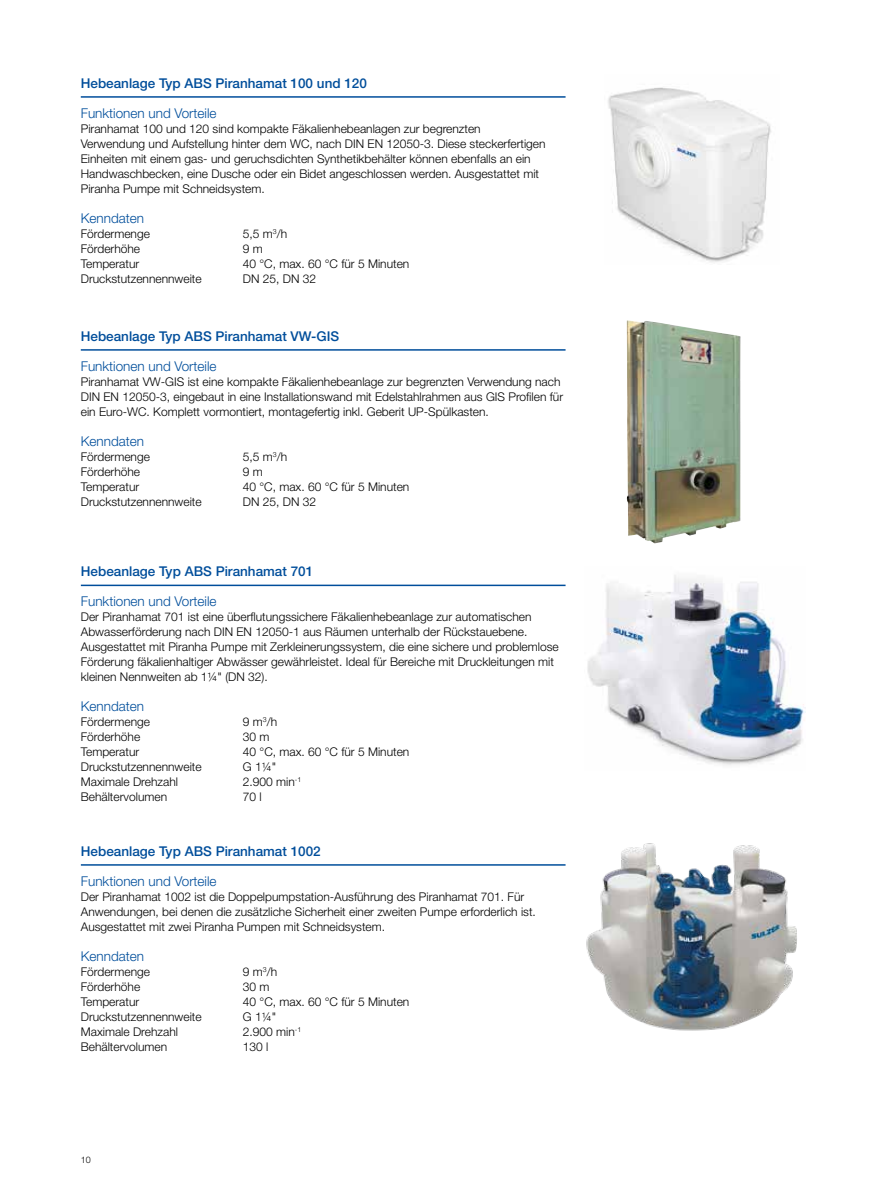
<style>
.page{position:relative;width:893px;height:1191px;background:#fff}
.page>*{position:absolute;margin:0;border:0;box-sizing:border-box;transform-origin:0 0}
.t1{font:500 13.5px "Helvetica Neue LT Pro";color:#004e9b}
.t2{font:300 13.5px "Helvetica Neue LT Pro";color:#004e9b}
.t3{font:300 12px/15px "Helvetica Neue LT Pro";color:#000}
.t4{font:300 9px "Helvetica Neue LT Pro";color:#000}
</style>
<div class="page">
<hr style="left:81px;top:96px;width:485px;height:2px;background:#004e9b">
<img style="left:608px;top:87px;width:163px;height:175px">
<hr style="left:81px;top:349px;width:485px;height:2px;background:#004e9b">
<img style="left:627px;top:321px;width:114px;height:222px">
<img style="left:586px;top:843px;width:211px;height:188px">
<img style="left:587px;top:575px;width:219px;height:190px">
<hr style="left:81px;top:584px;width:485px;height:2px;background:#004e9b">
<hr style="left:81px;top:864px;width:485px;height:1px;background:#004e9b">
<p class="t1" style="left:81px;top:75px;width:288px">Hebeanlage Typ ABS Piranhamat 100 und 120</p>
<p class="t2" style="left:81px;top:105px;width:137px">Funktionen und Vorteile</p>
<p class="t3" style="left:81px;top:121px;width:466px">Piranhamat 100 und 120 sind kompakte Fäkalienhebeanlagen zur begrenzten Verwendung und Aufstellung hinter dem WC, nach DIN EN 12050-3. Diese steckerfertigen Einheiten mit einem gas- und geruchsdichten Synthetikbehälter können ebenfalls an ein Handwaschbecken, eine Dusche oder ein Bidet angeschlossen werden. Ausgestattet mit Piranha Pumpe mit Schneidsystem.</p>
<p class="t2" style="left:81px;top:210px;width:65px">Kenndaten</p>
<p class="t3" style="left:81px;top:226px;width:71px">Fördermenge</p>
<p class="t3" style="left:243px;top:226px;width:46px">5,5 m<sup>3</sup>/h</p>
<p class="t3" style="left:81px;top:241px;width:61px">Förderhöhe</p>
<p class="t3" style="left:243px;top:241px;width:22px">9 m</p>
<p class="t3" style="left:81px;top:256px;width:60px">Temperatur</p>
<p class="t3" style="left:243px;top:256px;width:168px">40 °C, max. 60 °C für 5 Minuten</p>
<p class="t3" style="left:81px;top:271px;width:122px">Druckstutzennennweite</p>
<p class="t3" style="left:243px;top:271px;width:75px">DN 25, DN 32</p>
<p class="t1" style="left:81px;top:328px;width:260px">Hebeanlage Typ ABS Piranhamat VW-GIS</p>
<p class="t2" style="left:81px;top:357px;width:137px">Funktionen und Vorteile</p>
<p class="t3" style="left:81px;top:374px;width:484px">Piranhamat VW-GIS ist eine kompakte Fäkalienhebeanlage zur begrenzten Verwendung nach<br>DIN EN 12050-3, eingebaut in eine Installationswand mit Edelstahlrahmen aus GIS Profilen für ein Euro-WC. Komplett vormontiert, montagefertig inkl. Geberit UP-Spülkasten.</p>
<p class="t2" style="left:81px;top:432px;width:65px">Kenndaten</p>
<p class="t3" style="left:81px;top:449px;width:71px">Fördermenge</p>
<p class="t3" style="left:243px;top:449px;width:46px">5,5 m<sup>3</sup>/h</p>
<p class="t3" style="left:81px;top:464px;width:61px">Förderhöhe</p>
<p class="t3" style="left:243px;top:464px;width:22px">9 m</p>
<p class="t3" style="left:81px;top:479px;width:60px">Temperatur</p>
<p class="t3" style="left:243px;top:479px;width:168px">40 °C, max. 60 °C für 5 Minuten</p>
<p class="t3" style="left:81px;top:494px;width:122px">Druckstutzennennweite</p>
<p class="t3" style="left:243px;top:494px;width:75px">DN 25, DN 32</p>
<p class="t1" style="left:81px;top:563px;width:234px">Hebeanlage Typ ABS Piranhamat 701</p>
<p class="t2" style="left:81px;top:593px;width:137px">Funktionen und Vorteile</p>
<p class="t3" style="left:81px;top:609px;width:479px">Der Piranhamat 701 ist eine überflutungssichere Fäkalienhebeanlage zur automatischen Abwasserförderung nach DIN EN 12050-1 aus Räumen unterhalb der Rückstauebene.<br>Ausgestattet mit Piranha Pumpe mit Zerkleinerungssystem, die eine sichere und problemlose Förderung fäkalienhaltiger Abwässer gewährleistet. Ideal für Bereiche mit Druckleitungen mit kleinen Nennweiten ab 1¼" (DN 32).</p>
<p class="t2" style="left:81px;top:698px;width:65px">Kenndaten</p>
<p class="t3" style="left:81px;top:714px;width:71px">Fördermenge</p>
<p class="t3" style="left:243px;top:714px;width:36px">9 m<sup>3</sup>/h</p>
<p class="t3" style="left:81px;top:729px;width:61px">Förderhöhe</p>
<p class="t3" style="left:243px;top:729px;width:28px">30 m</p>
<p class="t3" style="left:81px;top:744px;width:60px">Temperatur</p>
<p class="t3" style="left:243px;top:744px;width:168px">40 °C, max. 60 °C für 5 Minuten</p>
<p class="t3" style="left:81px;top:759px;width:122px">Druckstutzennennweite</p>
<p class="t3" style="left:243px;top:759px;width:35px">G 1¼"</p>
<p class="t3" style="left:81px;top:774px;width:99px">Maximale Drehzahl</p>
<p class="t3" style="left:243px;top:774px;width:60px">2.900 min<sup>-1</sup></p>
<p class="t3" style="left:81px;top:789px;width:88px">Behältervolumen</p>
<p class="t3" style="left:243px;top:789px;width:20px">70 l</p>
<p class="t1" style="left:81px;top:842px;width:241px">Hebeanlage Typ ABS Piranhamat 1002</p>
<p class="t2" style="left:81px;top:872px;width:137px">Funktionen und Vorteile</p>
<p class="t3" style="left:81px;top:888px;width:457px">Der Piranhamat 1002 ist die Doppelpumpstation-Ausführung des Piranhamat 701. Für<br>Anwendungen, bei denen die zusätzliche Sicherheit einer zweiten Pumpe erforderlich ist.<br>Ausgestattet mit zwei Piranha Pumpen mit Schneidsystem.</p>
<p class="t2" style="left:81px;top:947px;width:65px">Kenndaten</p>
<p class="t3" style="left:81px;top:963px;width:71px">Fördermenge</p>
<p class="t3" style="left:243px;top:963px;width:36px">9 m<sup>3</sup>/h</p>
<p class="t3" style="left:81px;top:978px;width:61px">Förderhöhe</p>
<p class="t3" style="left:243px;top:978px;width:28px">30 m</p>
<p class="t3" style="left:81px;top:993px;width:60px">Temperatur</p>
<p class="t3" style="left:243px;top:993px;width:168px">40 °C, max. 60 °C für 5 Minuten</p>
<p class="t3" style="left:81px;top:1008px;width:122px">Druckstutzennennweite</p>
<p class="t3" style="left:243px;top:1008px;width:35px">G 1¼"</p>
<p class="t3" style="left:81px;top:1023px;width:99px">Maximale Drehzahl</p>
<p class="t3" style="left:243px;top:1023px;width:60px">2.900 min<sup>-1</sup></p>
<p class="t3" style="left:81px;top:1038px;width:88px">Behältervolumen</p>
<p class="t3" style="left:243px;top:1038px;width:27px">130 l</p>
<p class="t4" style="left:81px;top:1154px;width:12px">10</p>
</div>
